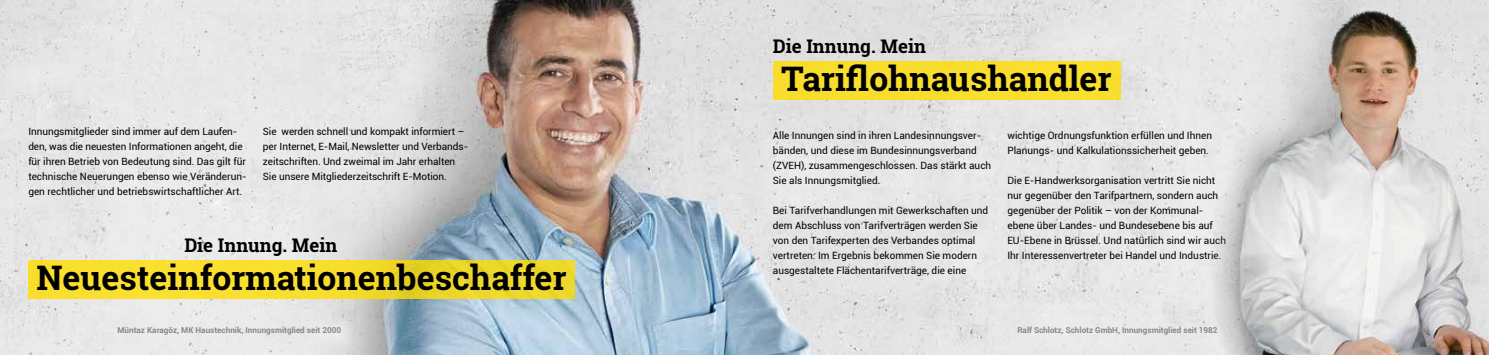
<style>
.page{position:relative;width:1489px;height:355px;background:#fff}
.page>*{position:absolute;margin:0;border:0;box-sizing:border-box;transform-origin:0 0}
.t1{font:700 33.75px "Roboto Slab";color:#000}
.t2{font:700 18.75px "Roboto Slab";color:#000}
.t3{font:10px/15px "Roboto";color:#000}
.t4{font:700 8.12px "Roboto";color:#878787}
</style>
<div class="page">
<div style="left:0;top:0;width:287px;height:354px;background:#e8e8e8"></div>
<img style="left:287px;top:0;width:919px;height:354px">
<svg style="left:28px;top:260px;width:547px;height:39px;background:#f4da2b"></svg>
<div style="left:772px;top:61px;width:348px;height:39px;background:#f9de2d"></div>
<div style="left:976px;top:288px;width:230px;height:66px;background:#e8e8e8"></div>
<div style="left:744px;top:116px;width:200px;height:119px;background:#e5e5e5"></div>
<img style="left:77px;top:311px;width:280px;height:41px">
<img style="left:1206px;top:0;width:282px;height:354px">
<p class="t3" style="left:28px;top:124px;width:220px">Innungsmitglieder sind immer auf dem Laufen&shy;den, was die neuesten Informationen angeht, die für ihren Betrieb von Bedeutung sind. Das gilt für technische Neuerungen ebenso wie Veränderun&shy;gen rechtlicher und betriebswirtschaftlicher Art.</p>
<p class="t3" style="left:263px;top:124px;width:207px">Sie werden schnell und kompakt informiert – per Internet, E-Mail, Newsletter und Verbands&shy;zeitschriften. Und zweimal im Jahr erhalten Sie unsere Mitgliederzeitschrift E-Motion.</p>
<h2 class="t2" style="left:184px;top:232px;width:155px">Die Innung. Mein</h2>
<h1 class="t1" style="left:36px;top:255px;width:532px">Neuesteinformationenbeschaffer</h1>
<p class="t4" style="left:117px;top:324px;width:225px">Müntaz Karagöz, MK Haustechnik, Innungsmitglied seit 2000</p>
<h2 class="t2" style="left:772px;top:33px;width:155px">Die Innung. Mein</h2>
<h1 class="t1" style="left:781px;top:56px;width:332px">Tariflohnaushandler</h1>
<p class="t3" style="left:772px;top:127px;width:220px">Alle Innungen sind in ihren Landesinnungsver&shy;bänden, und diese im Bundesinnungsverband (ZVEH), zusammengeschlossen. Das stärkt auch Sie als Innungsmitglied.</p>
<p class="t3" style="left:772px;top:202px;width:217px">Bei Tarifverhandlungen mit Gewerkschaften und dem Abschluss von Tarifverträgen werden Sie von den Tarifexperten des Verbandes optimal vertreten. Im Ergebnis bekommen Sie modern ausgestaltete Flächentarifverträge, die eine</p>
<p class="t3" style="left:1007px;top:127px;width:206px">wichtige Ordnungsfunktion erfüllen und Ihnen<br>Planungs- und Kalkulationssicherheit geben.</p>
<p class="t3" style="left:1007px;top:172px;width:220px">Die E-Handwerksorganisation vertritt Sie nicht nur gegenüber den Tarifpartnern, sondern auch gegenüber der Politik – von der Kommunal&shy;ebene über Landes- und Bundesebene bis auf EU-Ebene in Brüssel. Und natürlich sind wir auch Ihr Interessenvertreter bei Handel und Industrie.</p>
<p class="t4" style="left:1017px;top:323px;width:202px">Ralf Schlotz, Schlotz GmbH, Innungsmitglied seit 1982</p>
</div>
